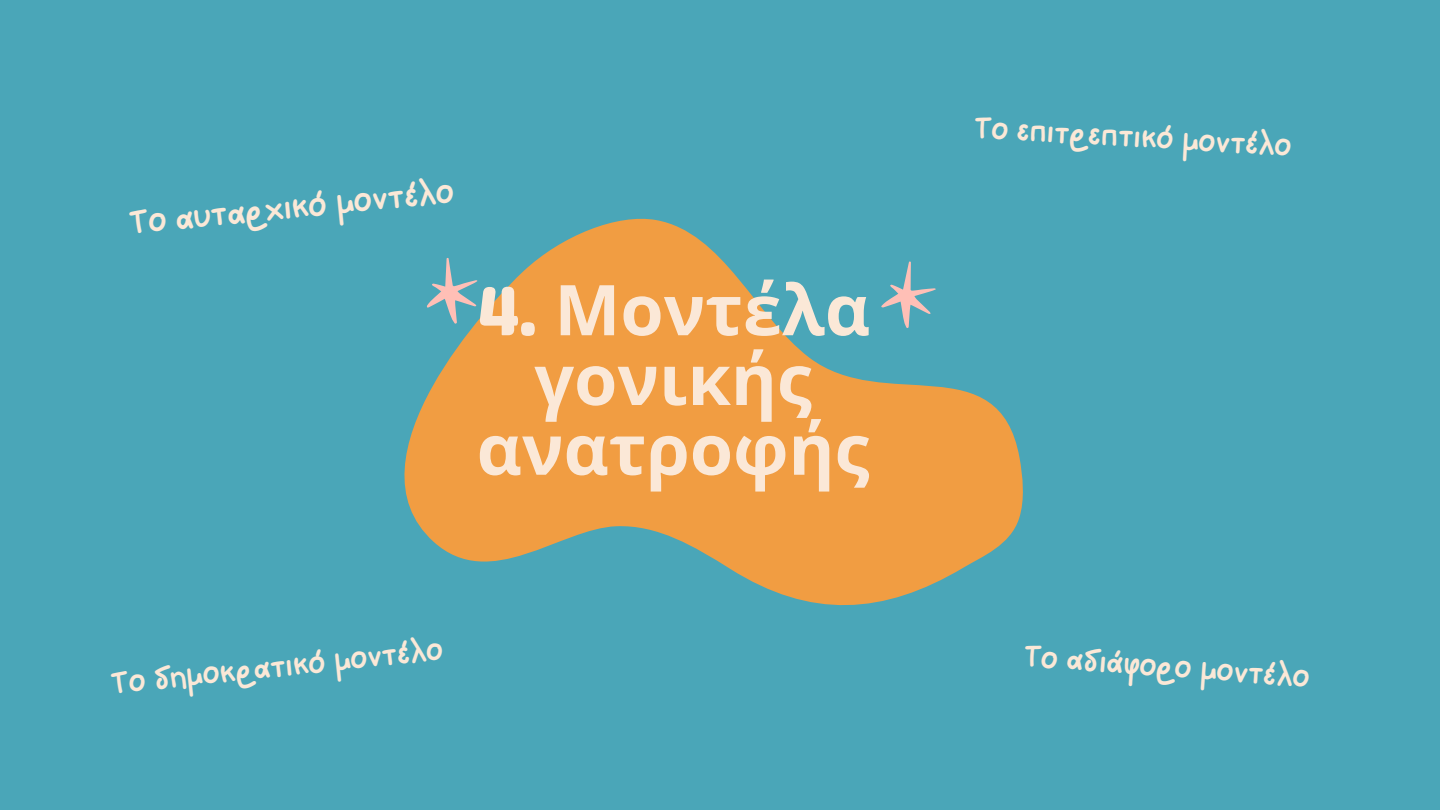
<style>
.page{position:relative;width:1440px;height:810px;background:#4aa6b8}
.page>*{position:absolute;margin:0;border:0;box-sizing:border-box;transform-origin:0 0}
.t1{font:700 70px/69.8px "Noto Sans";color:#fbe8d7;text-align:center}
.t2{font:37.8px "NF One Little Font Regular";color:#fbe8d7}
.t3{font:35px "NF One Little Font Regular";color:#fbe8d7}
.s1{font-family:"Genty Sans";font-weight:400}
</style>
<div class="page">
<svg style="left:404px;top:218px;width:619px;height:388px;fill:#f19d42"></svg>
<svg style="left:419px;top:253px;width:65px;height:75px"></svg>
<svg style="left:881px;top:261px;width:55px;height:67px"></svg>
<p class="t2" style="left:127px;top:200px;width:327px;rotate:-6deg">Το αυταρχικό μοντέλο</p>
<p class="t1" style="left:476px;top:273px;width:396px"><span class="s1">4.</span> Μοντέλα γονικής ανατροφής</p>
<p class="t3" style="left:975px;top:106px;width:320px;rotate:3deg">Το επιτρεπτικό μοντέλο</p>
<p class="t3" style="left:109px;top:662px;width:335px;rotate:-6deg">Το δημοκρατικό μοντέλο</p>
<p class="t3" style="left:1025px;top:634px;width:288px;rotate:4deg">Το αδιάφορο μοντέλο</p>
</div>
